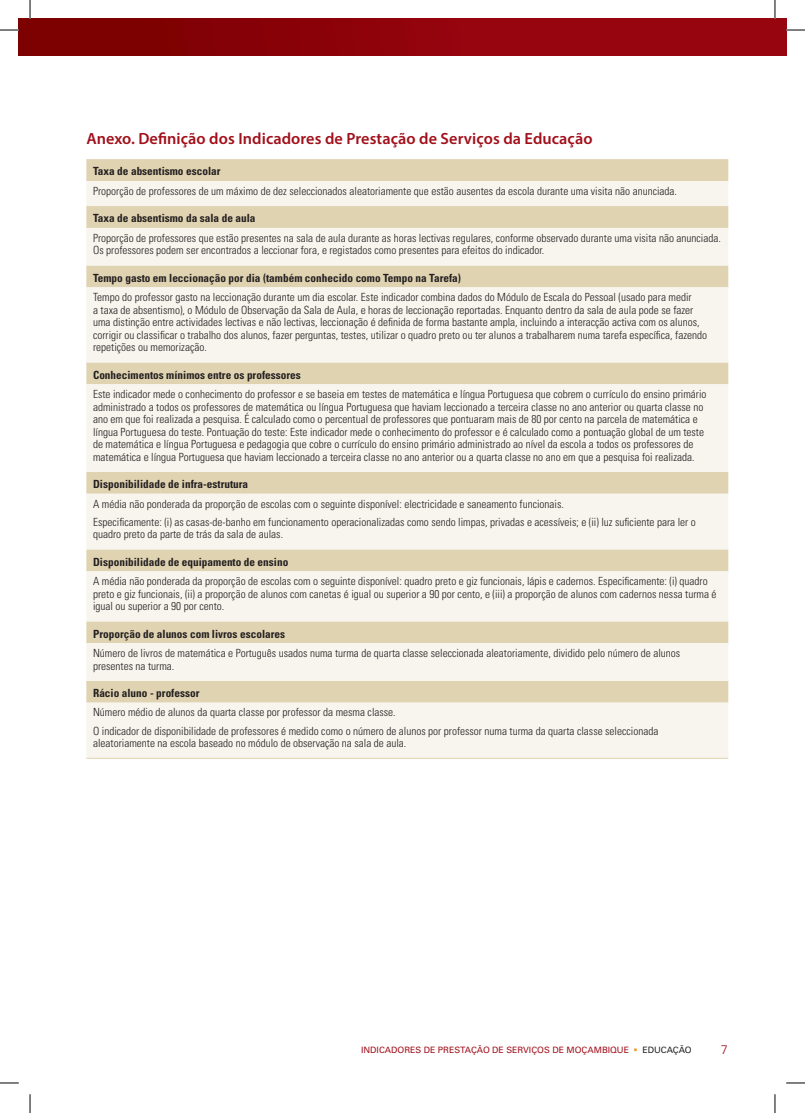
<style>
.page{position:relative;width:805px;height:1113px;background:#fff}
.page>*{position:absolute;margin:0;border:0;box-sizing:border-box;transform-origin:0 0}
.t1{font:600 16.25px "Myriad Pro";letter-spacing:.005em;color:#a1101b}
.t2{font:300 12.5px "Univers LT Std";color:#a1101b}
.t3{font:300 condensed 11.25px/12.5px "Univers LT Std";color:#231f20}
.t4{font:700 condensed 11.25px "Univers LT Std";color:#231f20}
.t5{font:8.75px "Univers LT Std";color:#a1101b}
.s1{font-family:"Minion Pro";color:#f7931d}
.s2{color:#231f20}
</style>
<div class="page">
<div style="left:19px;top:19px;width:11px;height:36px;background:#7c0100"></div>
<div style="left:30px;top:19px;width:755px;height:36px;background:linear-gradient(to right,#7c0001,#9f0712)"></div>
<div style="left:86px;top:159px;width:642px;height:22px;background:#e0d3b1"></div>
<svg style="left:86px;top:181px;width:642px;height:577px;fill:#f7f5ee"></svg>
<hr style="left:86px;top:758px;width:642px;height:1px;background:#e0d3b1">
<svg style="left:0;top:29px;width:19px;height:2px"></svg>
<svg style="left:785px;top:29px;width:19px;height:2px"></svg>
<svg style="left:0;top:1082px;width:19px;height:1px"></svg>
<svg style="left:786px;top:1082px;width:18px;height:1px"></svg>
<svg style="left:29px;top:0;width:2px;height:19px"></svg>
<svg style="left:29px;top:1094px;width:2px;height:18px"></svg>
<svg style="left:773px;top:0;width:2px;height:19px"></svg>
<svg style="left:774px;top:1094px;width:1px;height:18px"></svg>
<h1 class="t1" style="left:86px;top:128px;width:507px">Anexo. Definição dos Indicadores de Prestação de Serviços da Educação</h1>
<p class="t4" style="left:93px;top:164px;width:129px">Taxa de absentismo escolar</p>
<p class="t3" style="left:93px;top:184px;width:585px">Proporção de professores de um máximo de dez seleccionados aleatoriamente que estão ausentes da escola durante uma visita não anunciada.</p>
<p class="t4" style="left:93px;top:211px;width:164px">Taxa de absentismo da sala de aula</p>
<p class="t3" style="left:93px;top:231px;width:629px">Proporção de professores que estão presentes na sala de aula durante as horas lectivas regulares, conforme observado durante uma visita não anunciada.<br>Os professores podem ser encontrados a leccionar fora, e registados como presentes para efeitos do indicador.</p>
<p class="t4" style="left:93px;top:271px;width:369px">Tempo gasto em leccionação por dia (também conhecido como Tempo na Tarefa)</p>
<p class="t3" style="left:93px;top:291px;width:615px">Tempo do professor gasto na leccionação durante um dia escolar. Este indicador combina dados do Módulo de Escala do Pessoal (usado para medir<br>a taxa de absentismo), o Módulo de Observação da Sala de Aula, e horas de leccionação reportadas. Enquanto dentro da sala de aula pode se fazer uma distinção entre actividades lectivas e não lectivas, leccionação é definida de forma bastante ampla, incluindo a interacção activa com os alunos, corrigir ou classificar o trabalho dos alunos, fazer perguntas, testes, utilizar o quadro preto ou ter alunos a trabalharem numa tarefa específica, fazendo repetições ou memorização.</p>
<p class="t4" style="left:93px;top:368px;width:209px">Conhecimentos mínimos entre os professores</p>
<p class="t3" style="left:93px;top:388px;width:614px">Este indicador mede o conhecimento do professor e se baseia em testes de matemática e língua Portuguesa que cobrem o currículo do ensino primário administrado a todos os professores de matemática ou língua Portuguesa que haviam leccionado a terceira classe no ano anterior ou quarta classe no ano em que foi realizada a pesquisa. É calculado como o percentual de professores que pontuaram mais de 80 por cento na parcela de matemática e língua Portuguesa do teste. Pontuação do teste: Este indicador mede o conhecimento do professor e é calculado como a pontuação global de um teste de matemática e língua Portuguesa e pedagogia que cobre o currículo do ensino primário administrado ao nível da escola a todos os professores de matemática e língua Portuguesa que haviam leccionado a terceira classe no ano anterior ou a quarta classe no ano em que a pesquisa foi realizada.</p>
<p class="t4" style="left:93px;top:477px;width:156px">Disponibilidade de infra-estrutura</p>
<p class="t3" style="left:93px;top:494px;width:604px;line-height:18.1px">A média não ponderada da proporção de escolas com o seguinte disponível: electricidade e saneamento funcionais.<br>Especificamente: (i) as casas-de-banho em funcionamento operacionalizadas como sendo limpas, privadas e acessíveis; e (ii) luz suficiente para ler o</p>
<p class="t3" style="left:93px;top:528px;width:191px">quadro preto da parte de trás da sala de aulas.</p>
<p class="t4" style="left:93px;top:554px;width:196px">Disponibilidade de equipamento de ensino</p>
<p class="t3" style="left:93px;top:575px;width:624px">A média não ponderada da proporção de escolas com o seguinte disponível: quadro preto e giz funcionais, lápis e cadernos. Especificamente: (i) quadro preto e giz funcionais, (ii) a proporção de alunos com canetas é igual ou superior a 90 por cento, e (iii) a proporção de alunos com cadernos nessa turma é igual ou superior a 90 por cento.</p>
<p class="t4" style="left:93px;top:626px;width:193px">Proporção de alunos com livros escolares</p>
<p class="t3" style="left:93px;top:646px;width:588px">Número de livros de matemática e Português usados numa turma de quarta classe seleccionada aleatoriamente, dividido pelo número de alunos presentes na turma.</p>
<p class="t4" style="left:93px;top:686px;width:108px">Rácio aluno - professor</p>
<p class="t3" style="left:93px;top:703px;width:566px;line-height:18.1px">Número médio de alunos da quarta classe por professor da mesma classe.<br>O indicador de disponibilidade de professores é medido como o número de alunos por professor numa turma da quarta classe seleccionada</p>
<p class="t3" style="left:93px;top:736px;width:314px">aleatoriamente na escola baseado no módulo de observação na sala de aula.</p>
<p class="t5" style="left:361px;top:1044px;width:332px">INDICADORES DE PRESTAÇÃO DE SERVIÇOS DE MOÇAM BIQUE <span class="s1">■</span> <span class="s2">EDUCAÇÃO</span></p>
<p class="t2" style="left:720px;top:1042px;width:8px">7</p>
</div>
